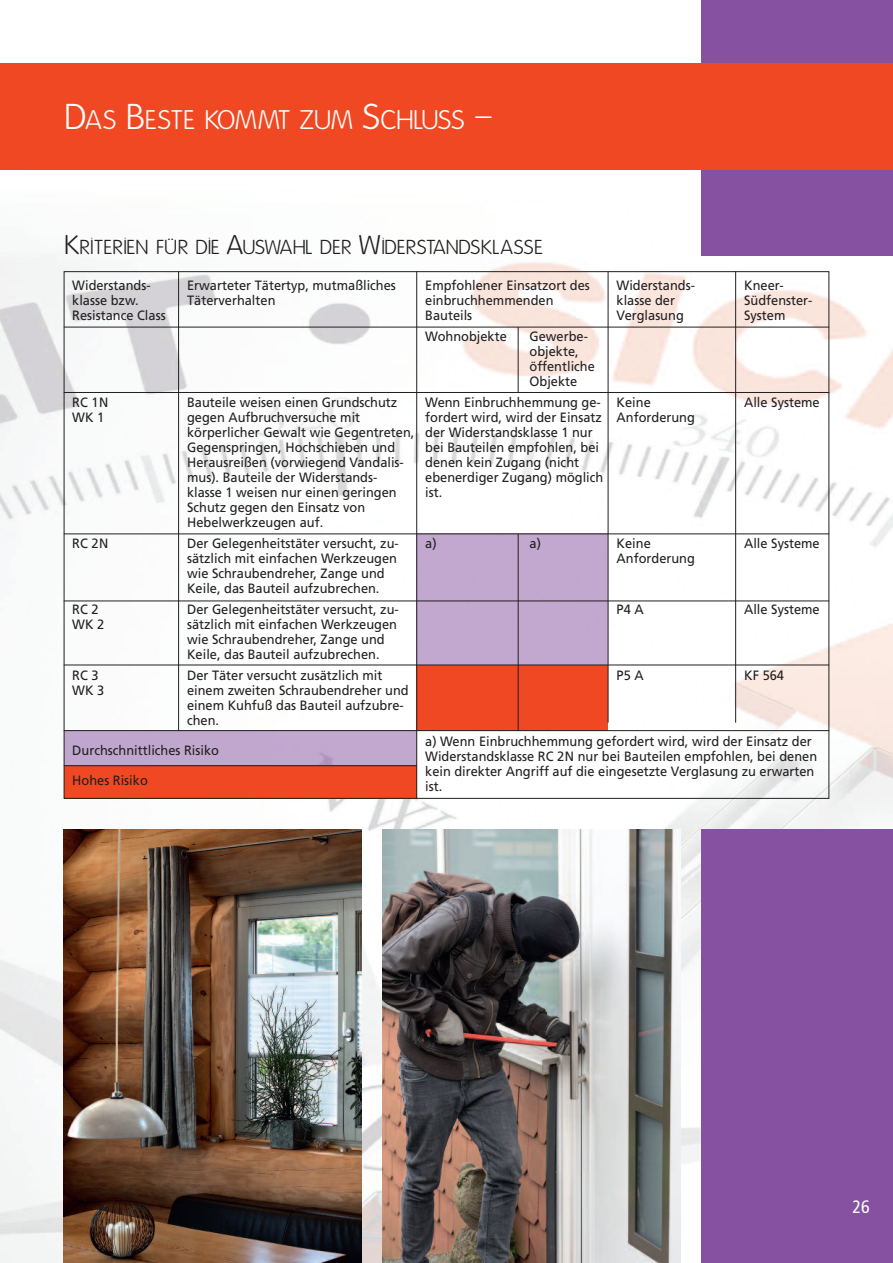
<style>
.page{position:relative;width:893px;height:1263px;background:#fff}
.page>*{position:absolute;margin:0;border:0;box-sizing:border-box;transform-origin:0 0}
.t1{font:300 27px "Folks";letter-spacing:-.035em;color:#fff}
.t2{font:300 20.25px "Folks";color:#231f20}
.t3{font:condensed 18px "Frutiger";color:#fff}
.t4{font:13.5px/15px "Frutiger";color:#231f20;scale:.95 1}
.s1{font-size:36px}
.s2{font-size:27px}
</style>
<div class="page">
<img style="left:0;top:0;width:893px;height:1263px">
<div style="left:702px;top:829px;width:191px;height:434px;background:#8551a0"></div>
<div style="left:702px;top:0;width:191px;height:255px;background:#8551a0"></div>
<div style="left:0;top:64px;width:893px;height:106px;background:#f04822"></div>
<img style="left:64px;top:829px;width:297px;height:434px">
<img style="left:383px;top:829px;width:297px;height:434px">
<div style="left:417px;top:665px;width:191px;height:66px;background:#f04822"></div>
<div style="left:417px;top:534px;width:191px;height:131px;background:#c2a8cf"></div>
<div style="left:64px;top:730px;width:353px;height:36px;background:#c1a7ce"></div>
<div style="left:64px;top:765px;width:353px;height:34px;background:#f04822"></div>
<hr style="left:178px;top:271px;width:1px;height:460px;background:#231f20">
<hr style="left:416px;top:271px;width:1px;height:528px;background:#231f20">
<hr style="left:608px;top:271px;width:1px;height:452px;background:#231f20">
<hr style="left:735px;top:271px;width:1px;height:452px;background:#231f20">
<hr style="left:64px;top:327px;width:765px;height:1px;background:#231f20">
<hr style="left:64px;top:392px;width:765px;height:1px;background:#231f20">
<hr style="left:64px;top:534px;width:765px;height:1px;background:#231f20">
<hr style="left:64px;top:601px;width:765px;height:1px;background:#231f20">
<hr style="left:64px;top:665px;width:765px;height:1px;background:#231f20">
<hr style="left:64px;top:730px;width:765px;height:1px;background:#231f20">
<hr style="left:518px;top:327px;width:1px;height:65px;background:#231f20">
<hr style="left:518px;top:534px;width:1px;height:197px;background:#231f20">
<hr style="left:64px;top:765px;width:353px;height:1px;background:#231f20">
<h1 class="t1" style="left:64px;top:105px;width:431px"><span class="s1">D</span>AS <span class="s1">B</span>ESTE KOMMT ZUM <span class="s1">S</span>CHLUSS <span class="s1">–</span></h1>
<h2 class="t2" style="left:64px;top:236px;width:480px"><span class="s2">K</span>RITERIEN FÜR DIE <span class="s2">A</span>USWAHL DER <span class="s2">W</span>IDERSTANDSKLASSE</h2>
<p class="t4" style="left:72px;top:279px;width:100px">Widerstands&shy;klasse bzw.<br>Resistance Class</p>
<p class="t4" style="left:72px;top:396px;width:40px">RC 1N<br>WK 1</p>
<p class="t4" style="left:72px;top:537px;width:40px">RC 2N</p>
<p class="t4" style="left:72px;top:603px;width:35px">RC 2<br>WK 2</p>
<p class="t4" style="left:72px;top:669px;width:35px">RC 3<br>WK 3</p>
<p class="t4" style="left:187px;top:279px;width:221px">Erwarteter Tätertyp, mutmaßliches<br>Täterverhalten</p>
<p class="t4" style="left:187px;top:396px;width:241px">Bauteile weisen einen Grundschutz gegen Aufbruchversuche mit körperlicher Gewalt wie Gegentreten,<br>Gegenspringen, Hochschieben und<br>Herausreißen (vorwiegend Vandalis&shy;mus). Bauteile der Widerstands&shy;klasse 1 weisen nur einen geringen<br>Schutz gegen den Einsatz von<br>Hebelwerkzeugen auf.</p>
<p class="t4" style="left:187px;top:537px;width:224px">Der Gelegenheitstäter versucht, zu&shy;sätzlich mit einfachen Werkzeugen wie Schraubendreher, Zange und Keile, das Bauteil aufzubrechen.</p>
<p class="t4" style="left:187px;top:603px;width:224px">Der Gelegenheitstäter versucht, zu&shy;sätzlich mit einfachen Werkzeugen wie Schraubendreher, Zange und Keile, das Bauteil aufzubrechen.</p>
<p class="t4" style="left:187px;top:669px;width:235px">Der Täter versucht zusätzlich mit einem zweiten Schraubendreher und einem Kuhfuß das Bauteil aufzubre&shy;chen.</p>
<p class="t4" style="left:425px;top:279px;width:175px">Empfohlener Einsatzort des einbruchhemmenden<br>Bauteils</p>
<p class="t4" style="left:425px;top:330px;width:87px">Wohnobjekte</p>
<p class="t4" style="left:530px;top:330px;width:70px">Gewerbe&shy;objekte, öffentliche<br>Objekte</p>
<p class="t4" style="left:425px;top:396px;width:189px">Wenn Einbruchhemmung ge&shy;fordert wird, wird der Einsatz der Widerstandsklasse 1 nur bei Bauteilen empfohlen, bei denen kein Zugang (nicht ebenerdiger Zugang) möglich ist.</p>
<p class="t4" style="left:425px;top:537px;width:14px">a)</p>
<p class="t4" style="left:530px;top:537px;width:14px">a)</p>
<p class="t4" style="left:617px;top:279px;width:84px">Widerstands&shy;klasse der<br>Verglasung</p>
<p class="t4" style="left:617px;top:396px;width:84px">Keine<br>Anforderung</p>
<p class="t4" style="left:617px;top:537px;width:84px">Keine<br>Anforderung</p>
<p class="t4" style="left:617px;top:603px;width:30px">P4 A</p>
<p class="t4" style="left:617px;top:669px;width:30px">P5 A</p>
<p class="t4" style="left:744px;top:279px;width:73px">Kneer-<br>Südfenster-<br>System</p>
<p class="t4" style="left:744px;top:396px;width:81px">Alle Systeme</p>
<p class="t4" style="left:744px;top:537px;width:81px">Alle Systeme</p>
<p class="t4" style="left:744px;top:603px;width:81px">Alle Systeme</p>
<p class="t4" style="left:744px;top:669px;width:44px">KF 564</p>
<p class="t4" style="left:72px;top:744px;width:156px">Durchschnittliches Risiko</p>
<p class="t4" style="left:72px;top:774px;width:81px">Hohes Risiko</p>
<p class="t4" style="left:425px;top:735px;width:414px">a) Wenn Einbruchhemmung gefordert wird, wird der Einsatz der Widerstandsklasse RC 2N nur bei Bauteilen empfohlen, bei denen kein direkter Angriff auf die eingesetzte Verglasung zu erwarten ist.</p>
<h3 class="t3" style="left:852px;top:1199px;width:19px">26</h3>
</div>
